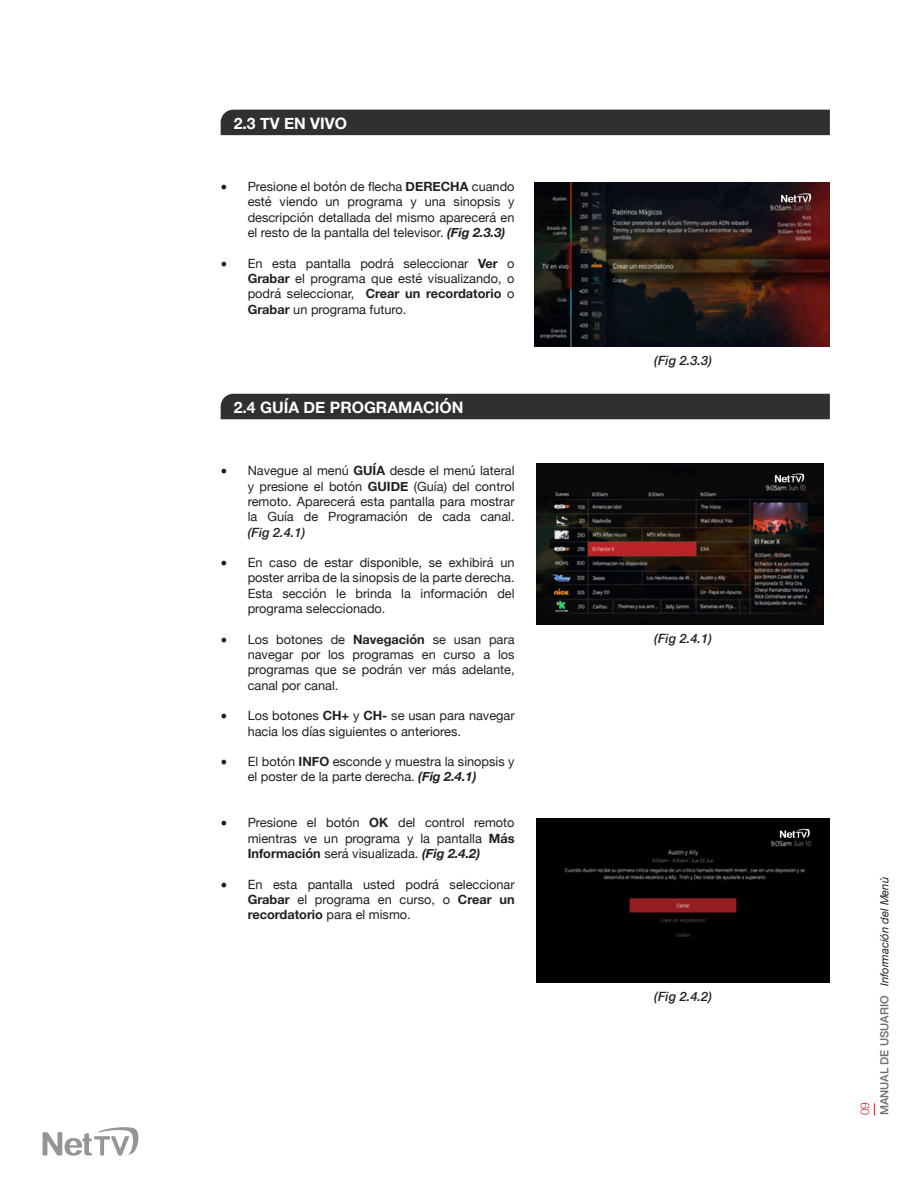
<style>
.page{position:relative;width:915px;height:1191px;background:#fff}
.page>*{position:absolute;margin:0;border:0;box-sizing:border-box;transform-origin:0 0}
.t1{font:700 15.75px "Helvetica Neue";color:#fff}
.t2{font:12.75px/15.3px "Helvetica Neue";color:#231f20;text-align:justify}
.t3{font:italic 500 12.75px "Helvetica Neue";color:#231f20}
.t4{font:300 12px "Helvetica Neue";color:#d1232a}
.t5{font:italic 11.25px "Helvetica Neue";color:#231f20}
.s1{font-family:"Minion Pro";font-size:18px}
.s2{font-weight:700}
.s3{font-weight:700;font-style:italic}
.s4{font-weight:500;font-style:italic}
.s5{font-weight:500;font-style:normal;color:#6c6d70}
</style>
<div class="page">
<img style="left:534px;top:182px;width:295px;height:165px">
<img style="left:536px;top:463px;width:287px;height:161px">
<img style="left:536px;top:818px;width:293px;height:165px">
<svg style="left:43px;top:1127px;width:96px;height:28px"></svg>
<div style="left:220px;top:110px;width:609px;height:25px;background:#312f30"></div>
<div style="left:220px;top:394px;width:609px;height:25px;background:#312f30"></div>
<svg style="left:873px;top:1103px;width:1px;height:12px"></svg>
<p class="t1" style="left:234px;top:111px;width:115px">2.3 TV EN VIVO</p>
<p class="t2" style="left:247px;top:180px;width:268px;text-indent:-27px"><span class="s1">•</span> Presione el botón de flecha <span class="s2">DERECHA</span> cuando esté viendo un programa y una sinopsis y descripción detallada del mismo aparecerá en el resto de la pantalla del televisor. <span class="s3">(Fig 2.3.3)</span></p>
<p class="t2" style="left:247px;top:256px;width:268px;text-indent:-27px"><span class="s1">•</span> En esta pantalla podrá seleccionar <span class="s2">Ver</span> o <span class="s2">Grabar</span> el programa que esté visualizando, o podrá seleccionar, <span class="s2">Crear un recordatorio</span> o <span class="s2">Grabar</span> un programa futuro.</p>
<p class="t1" style="left:234px;top:395px;width:231px">2.4 GUÍA DE PROGRAMACIÓN</p>
<p class="t2" style="left:247px;top:464px;width:268px;text-indent:-27px"><span class="s1">•</span> Navegue al menú <span class="s2">GUÍA</span> desde el menú lateral y presione el botón <span class="s2">GUIDE</span> (Guía) del control remoto. Aparecerá esta pantalla para mostrar la Guía de Programación de cada canal. <span class="s4">(Fig 2.4.1)</span></p>
<p class="t2" style="left:247px;top:555px;width:268px;text-indent:-27px"><span class="s1">•</span> En caso de estar disponible, se exhibirá un poster arriba de la sinopsis de la parte derecha.<br>Esta sección le brinda la información del programa seleccionado.</p>
<p class="t2" style="left:247px;top:632px;width:268px;text-indent:-27px"><span class="s1">•</span> Los botones de <span class="s2">Navegación</span> se usan para navegar por los programas en curso a los programas que se podrán ver más adelante, canal por canal.</p>
<p class="t2" style="left:247px;top:708px;width:268px;text-indent:-27px"><span class="s1">•</span> Los botones <span class="s2">CH+</span> y <span class="s2">CH-</span> se usan para navegar hacia los días siguientes o anteriores.</p>
<p class="t2" style="left:247px;top:754px;width:268px;text-indent:-27px"><span class="s1">•</span> El botón <span class="s2">INFO</span> esconde y muestra la sinopsis y el poster de la parte derecha. <span class="s3">(Fig 2.4.1)</span></p>
<p class="t2" style="left:247px;top:816px;width:268px;text-indent:-27px"><span class="s1">•</span> Presione el botón <span class="s2">OK</span> del control remoto mientras ve un programa y la pantalla <span class="s2">Más Información</span> será visualizada. <span class="s3">(Fig 2.4.2)</span></p>
<p class="t2" style="left:247px;top:877px;width:268px;text-indent:-27px"><span class="s1">•</span> En esta pantalla usted podrá seleccionar <span class="s2">Grabar</span> el programa en curso, o <span class="s2">Crear un recordatorio</span> para el mismo.</p>
<p class="t3" style="left:654px;top:349px;width:59px">(Fig 2.3.3)</p>
<p class="t3" style="left:654px;top:627px;width:59px">(Fig 2.4.1)</p>
<p class="t3" style="left:654px;top:985px;width:59px">(Fig 2.4.2)</p>
<p class="t4" style="left:854px;top:1115px;width:15px;rotate:-90deg">09</p>
<p class="t5" style="left:876px;top:1115px;width:240px;rotate:-90deg"><span class="s5">MANUAL DE USUARIO</span> Información del Menú</p>
</div>
